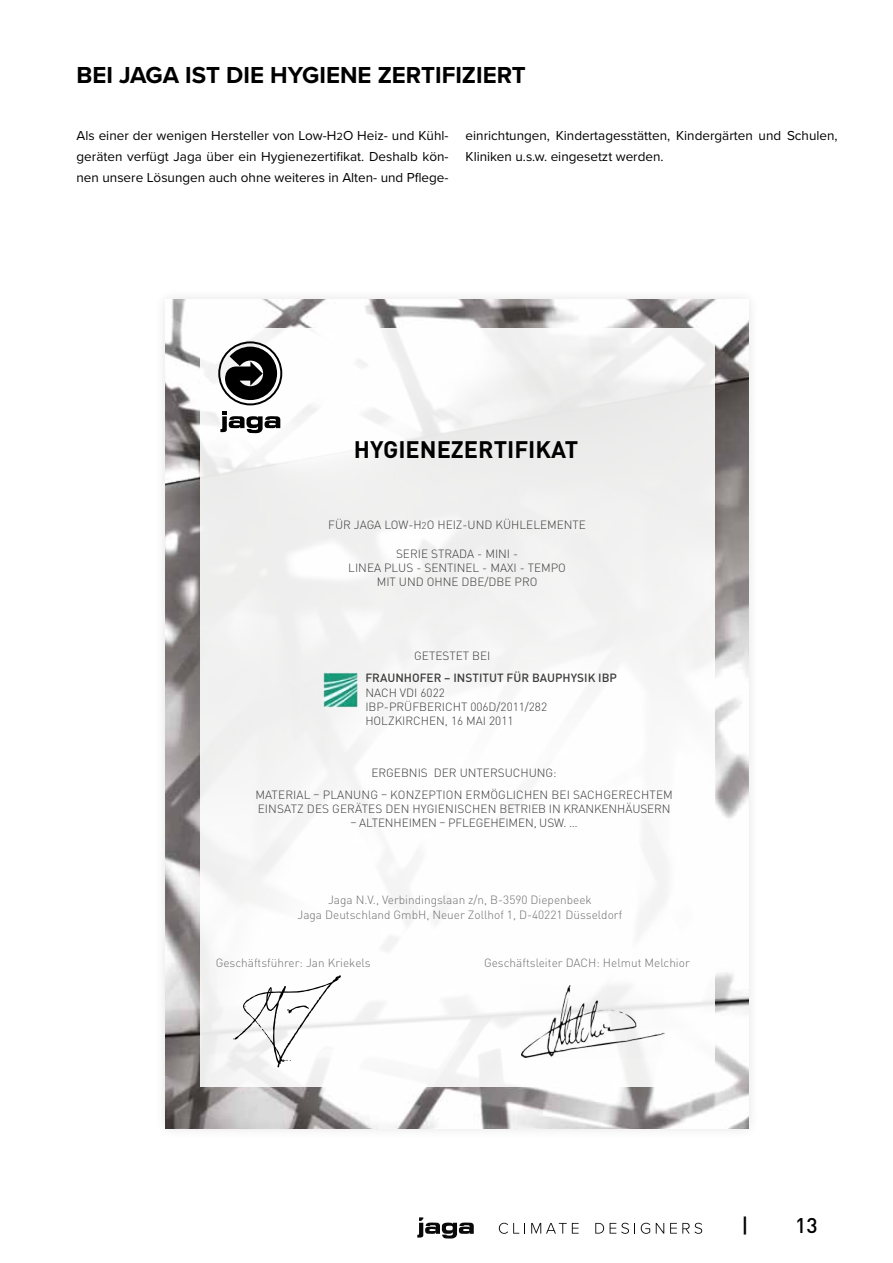
<style>
.page{position:relative;width:893px;height:1263px;background:#fff}
.page>*{position:absolute;margin:0;border:0;box-sizing:border-box;transform-origin:0 0}
.t1{font:700 24px "Proxima Nova";color:#000}
.t2{font:700 23.7px "DIN Pro";color:#000}
.t3{font:500 21px "DIN Pro";color:#000}
.t4{font:13.5px/21px "Proxima Nova";color:#000;text-align:justify}
.t5{font:300 11.85px/14.2px "DIN Pro";color:#3c3c3b;text-align:center}
.t6{font:300 11.85px/14.2px "DIN Pro";color:#706f6f;text-align:center}
.t7{font:500 11.85px "DIN Pro";color:#3c3c3b}
.s1{font-size:10.8px}
.s2{font-size:9.9px}
</style>
<div class="page">
<div style="left:154px;top:287px;width:606px;height:853px;background:#fafafa"></div>
<img style="left:166px;top:299px;width:582px;height:829px">
<div style="left:200px;top:328px;width:514px;height:758px;background:#f7f7f7"></div>
<svg style="left:166px;top:299px;width:116px;height:106px"></svg>
<svg style="left:220px;top:411px;width:60px;height:22px"></svg>
<svg style="left:233px;top:975px;width:109px;height:92px"></svg>
<img style="left:522px;top:986px;width:143px;height:71px">
<img style="left:323px;top:672px;width:35px;height:36px">
<svg style="left:499px;top:1223px;width:26px;height:11px"></svg>
<svg style="left:531px;top:1223px;width:48px;height:10px"></svg>
<svg style="left:595px;top:1223px;width:9px;height:10px"></svg>
<svg style="left:610px;top:1223px;width:25px;height:11px"></svg>
<svg style="left:641px;top:1223px;width:9px;height:11px"></svg>
<svg style="left:656px;top:1223px;width:8px;height:10px"></svg>
<svg style="left:670px;top:1223px;width:32px;height:11px"></svg>
<svg style="left:417px;top:1217px;width:57px;height:21px"></svg>
<h1 class="t1" style="left:77px;top:57px;width:451px">BEI JAGA IST DIE HYGIENE ZERTIFIZIERT</h1>
<p class="t4" style="left:77px;top:124px;width:374px">Als einer der wenigen Hersteller von Low-H<span class="s1">2</span>O Heiz- und Kühl&shy;geräten verfügt Jaga über ein Hygienezertifikat. Deshalb kön&shy;nen unsere Lösungen auch ohne weiteres in Alten- und Pflege-</p>
<p class="t4" style="left:466px;top:124px;width:374px">einrichtungen, Kindertagesstätten, Kindergärten und Schulen,<br>Kliniken u.s.w. eingesetzt werden.</p>
<h2 class="t2" style="left:354px;top:433px;width:226px">HYGIENEZERTIFIKAT</h2>
<p class="t5" style="left:328px;top:517px;width:259px">FÜR JAGA LOW-H<span class="s2">2</span>O HEIZ-UND KÜHLELEMENTE</p>
<p class="t5" style="left:348px;top:546px;width:219px">SERIE STRADA - MINI -<br>LINEA PLUS - SENTINEL - MAXI - TEMPO<br>MIT UND OHNE DBE/DBE PRO</p>
<p class="t5" style="left:414px;top:648px;width:78px">GETESTET BEI</p>
<p class="t7" style="left:365px;top:670px;width:253px">FRAUNHOFER – INSTITUT FÜR BAUPHYSIK IBP</p>
<p class="t5" style="left:365px;top:685px;width:183px;text-align:left">NACH VDI 6022<br>IBP-PRÜFBERICHT 006D/2011/282<br>HOLZKIRCHEN, 16 MAI 2011</p>
<p class="t5" style="left:255px;top:760px;width:419px;line-height:22.5px">ERGEBNIS DER UNTERSUCHUNG:<br>MATERIAL – PLANUNG – KONZEPTION ERMÖGLICHEN BEI SACHGERECHTEM</p>
<p class="t5" style="left:258px;top:801px;width:414px">EINSATZ DES GERÄTES DEN HYGIENISCHEN BETRIEB IN KRANKENHÄUSERN</p>
<p class="t5" style="left:350px;top:815px;width:229px">– ALTENHEIMEN – PFLEGEHEIMEN, USW. …</p>
<p class="t6" style="left:297px;top:892px;width:326px">Jaga N.V., Verbindingslaan z/n, B-3590 Diepenbeek<br>Jaga Deutschland GmbH, Neuer Zollhof 1, D-40221 Düsseldorf</p>
<p class="t6" style="left:216px;top:955px;width:157px">Geschäftsführer: Jan Kriekels</p>
<p class="t6" style="left:484px;top:955px;width:207px">Geschäftsleiter DACH: Helmut Melchior</p>
<h3 class="t3" style="left:741px;top:1211px;width:9px">|</h3>
<h3 class="t3" style="left:795px;top:1211px;width:24px">13</h3>
</div>
